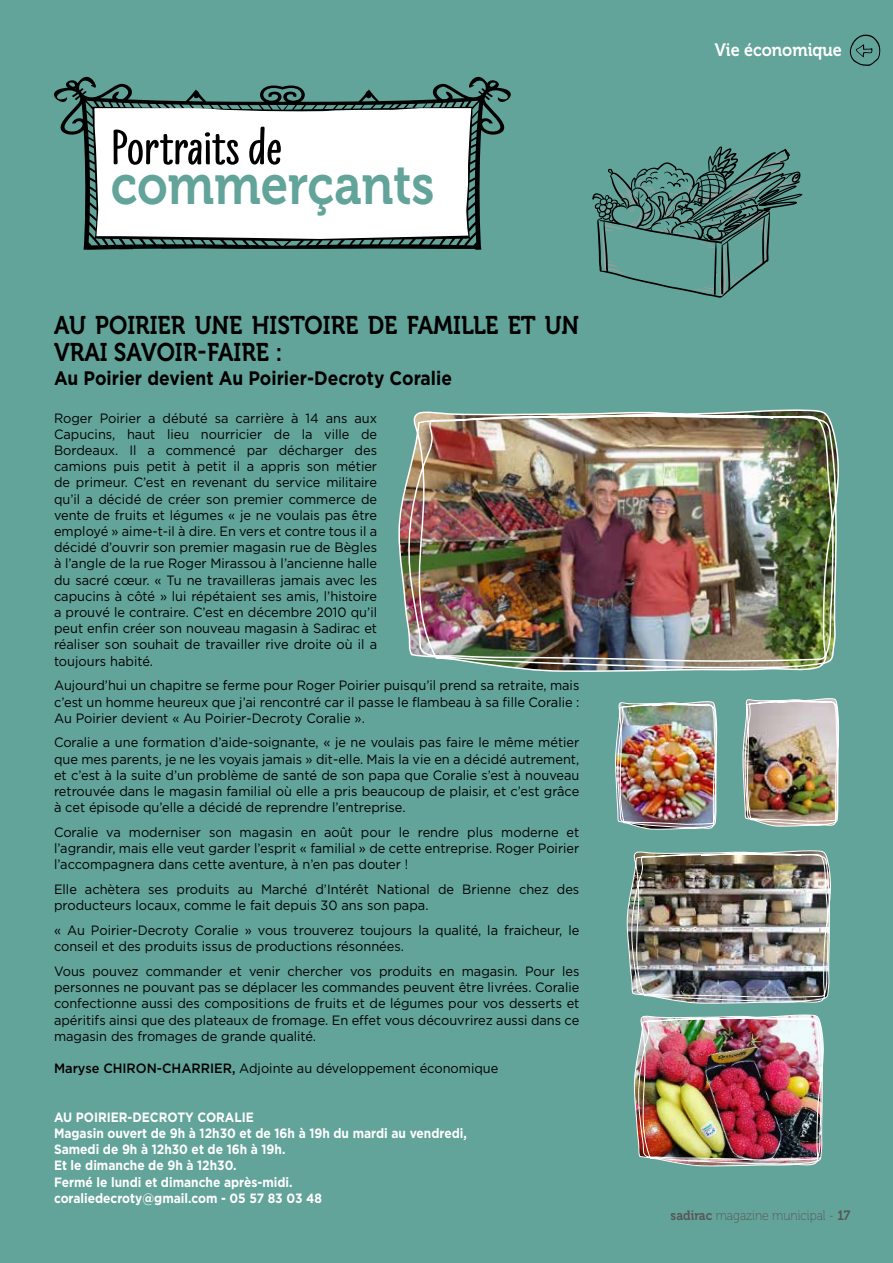
<style>
.page{position:relative;width:893px;height:1263px;background:#62a39a}
.page>*{position:absolute;margin:0;border:0;box-sizing:border-box;transform-origin:0 0}
.t1{font:56.25px "Museo 700";color:#62a39a;scale:.88 1}
.t2{font:900 50.85px "Liebe Erika";color:#000;scale:1.33 1}
.t3{font:25.5px/27px "Museo 700";color:#000;scale:.9 1}
.t4{font:700 19.5px "Gotham";color:#000;scale:.89 1}
.t5{font:18px "Museo 700";color:#fff;scale:.9 1}
.t6{font:13.5px/16.2px "Gotham";color:#000;text-align:justify;scale:.95 1}
.t7{font:700 13.5px/16.2px "Gotham";color:#fff;scale:.89 1}
.t8{font:13.5px "Museo 100";color:#575756;scale:.9 1}
.s1{font-weight:500}
.s2{font-family:"Museo 700"}
</style>
<div class="page">
<svg style="left:850px;top:34px;width:30px;height:32px"></svg>
<img style="left:398px;top:411px;width:441px;height:261px">
<svg style="left:615px;top:702px;width:11px;height:122px"></svg>
<svg style="left:832px;top:698px;width:8px;height:128px"></svg>
<img style="left:634px;top:1014px;width:190px;height:153px">
<img style="left:626px;top:409px;width:206px;height:595px">
<svg style="left:54px;top:76px;width:457px;height:174px"></svg>
<div style="left:95px;top:108px;width:376px;height:131px;background:#fff"></div>
<svg style="left:592px;top:146px;width:210px;height:152px"></svg>
<h2 class="t2" style="left:111px;top:120px;width:130px">Portraits de</h2>
<h1 class="t1" style="left:111px;top:153px;width:370px">commerçants</h1>
<h3 class="t3" style="left:54px;top:312px;width:585px">AU POIRIER UNE HISTOIRE DE FAMILLE ET UN<br>VRAI SAVOIR-FAIRE :</h3>
<h3 class="t4" style="left:54px;top:365px;width:449px">Au Poirier devient Au Poirier-Decroty Coralie</h3>
<p class="t6" style="left:54px;top:409px;width:342px">Roger Poirier a débuté sa carrière à 14 ans aux Capucins, haut lieu nourricier de la ville de Bordeaux. Il a commencé par décharger des camions puis petit à petit il a appris son métier de primeur. C’est en revenant du service militaire qu’il a décidé de créer son premier commerce de vente de fruits et légumes « je ne voulais pas être employé » aime-t-il à dire. En vers et contre tous il a décidé d’ouvrir son premier magasin rue de Bègles à l’angle de la rue Roger Mirassou à l’ancienne halle du sacré cœur. « Tu ne travailleras jamais avec les capucins à côté » lui répétaient ses amis, l’histoire a prouvé le contraire. C’est en décembre 2010 qu’il peut enfin créer son nouveau magasin à Sadirac et réaliser son souhait de travailler rive droite où il a toujours habité.</p>
<p class="t6" style="left:54px;top:677px;width:555px">Aujourd’hui un chapitre se ferme pour Roger Poirier puisqu’il prend sa retraite, mais c’est un homme heureux que j’ai rencontré car il passe le flambeau à sa fille Coralie :<br>Au Poirier devient « Au Poirier-Decroty Coralie ».</p>
<p class="t6" style="left:54px;top:734px;width:555px">Coralie a une formation d’aide-soignante, « je ne voulais pas faire le même métier que mes parents, je ne les voyais jamais » dit-elle. Mais la vie en a décidé autrement, et c’est à la suite d’un problème de santé de son papa que Coralie s’est à nouveau retrouvée dans le magasin familial où elle a pris beaucoup de plaisir, et c’est grâce à cet épisode qu’elle a décidé de reprendre l’entreprise.</p>
<p class="t6" style="left:54px;top:824px;width:554px">Coralie va moderniser son magasin en août pour le rendre plus moderne et l’agrandir, mais elle veut garder l’esprit « familial » de cette entreprise. Roger Poirier l’accompagnera dans cette aventure, à n’en pas douter !</p>
<p class="t6" style="left:54px;top:881px;width:554px">Elle achètera ses produits au Marché d’Intérêt National de Brienne chez des producteurs locaux, comme le fait depuis 30 ans son papa.</p>
<p class="t6" style="left:54px;top:922px;width:554px">« Au Poirier-Decroty Coralie » vous trouverez toujours la qualité, la fraicheur, le conseil et des produits issus de productions résonnées.</p>
<p class="t6" style="left:54px;top:963px;width:555px">Vous pouvez commander et venir chercher vos produits en magasin. Pour les personnes ne pouvant pas se déplacer les commandes peuvent être livrées. Coralie confectionne aussi des compositions de fruits et de légumes pour vos desserts et apéritifs ainsi que des plateaux de fromage. En effet vous découvrirez aussi dans ce magasin des fromages de grande qualité.</p>
<p class="t6" style="left:54px;top:1060px;width:469px"><span class="s1">Maryse CHIRON-CHARRIER,</span> Adjointe au développement économique</p>
<p class="t7" style="left:54px;top:1109px;width:465px">AU POIRIER-DECROTY CORALIE<br>Magasin ouvert de 9h à 12h30 et de 16h à 19h du mardi au vendredi, Samedi de 9h à 12h30 et de 16h à 19h.<br>Et le dimanche de 9h à 12h30.<br>Fermé le lundi et dimanche après-midi.<br>coraliedecroty@gmail.com - 05 57 83 03 48</p>
<h3 class="t5" style="left:715px;top:40px;width:143px">Vie économique</h3>
<p class="t8" style="left:671px;top:1209px;width:201px"><span class="s2">sadirac</span> magazine municipal - <span class="s2">17</span></p>
</div>
